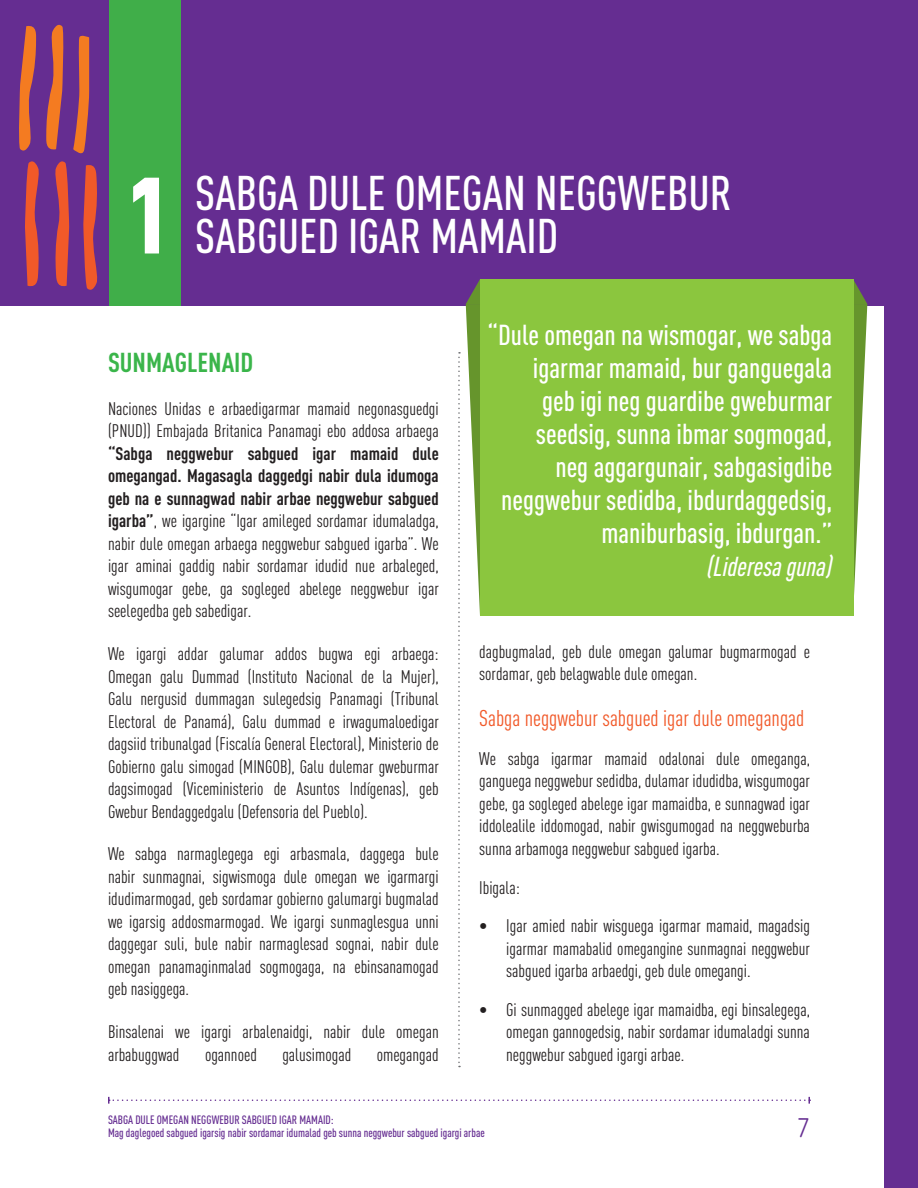
<style>
.page{position:relative;width:918px;height:1188px;background:#fff}
.page>*{position:absolute;margin:0;border:0;box-sizing:border-box;transform-origin:0 0}
.t1{font:500 condensed 48px/43.5px "DIN Pro";color:#fff}
.t2{font:500 condensed 28.5px/33px "DIN Pro";color:#fff;text-align:right}
.t3{font:italic 500 condensed 27px "DIN Pro";color:#fff}
.t4{font:700 condensed 27px "DIN Pro";color:#3ab54a}
.t5{font:300 27px "Folks";color:#652d91;scale:.9 1}
.t6{font:condensed 22.5px "DIN Pro";color:#f15929}
.t7{font:condensed 18px/22.5px "DIN Pro";color:#231f20;text-align:justify}
.t8{font:500 condensed 12px/13.5px "DIN Pro";color:#652d91}
.s1{font-weight:900;font-size:106.5px}
.s2{font-weight:700}
</style>
<div class="page">
<div style="left:884px;top:0;width:34px;height:1188px;background:#652d91"></div>
<svg style="left:108px;top:1097px;width:702px;height:7px"></svg>
<div style="left:0;top:0;width:918px;height:306px;background:#652d91"></div>
<div style="left:109px;top:0;width:72px;height:306px;background:#40ae49"></div>
<svg style="left:19px;top:24px;width:79px;height:266px"></svg>
<svg style="left:458px;top:352px;width:2px;height:715px"></svg>
<svg style="left:466px;top:279px;width:14px;height:336px"></svg>
<svg style="left:853px;top:279px;width:14px;height:337px"></svg>
<div style="left:480px;top:279px;width:373px;height:337px;background:#8bc63e"></div>
<h1 class="t1" style="left:125px;top:167px;width:608px;text-indent:70px">SABGA DULE OMEGAN NEGGWEBUR<br><span class="s1">1</span> SABGUED IGAR MAMAID</h1>
<h3 class="t4" style="left:108px;top:342px;width:147px">SUNMAGLENAID</h3>
<p class="t7" style="left:108px;top:396px;width:332px">Naciones Unidas e arbaedigarmar mamaid negonasguedgi (PNUD)) Embajada Britanica Panamagi ebo addosa arbaega</p>
<p class="t7" style="left:108px;top:441px;width:332px"><span class="s2">“Sabga neggwebur sabgued igar mamaid dule omegangad. Magasagla daggedgi nabir dula idumoga geb na e sunnagwad nabir arbae neggwebur sabgued igarba”</span>, we igargine “Igar amileged sordamar idumaladga, nabir dule omegan arbaega neggwebur sabgued igarba”. We igar aminai gaddig nabir sordamar idudid nue arbaleged, wisgumogar gebe, ga sogleged abelege neggwebur igar seelegedba geb sabedigar.</p>
<p class="t7" style="left:108px;top:641px;width:332px">We igargi addar galumar addos bugwa egi arbaega:<br>Omegan galu Dummad (Instituto Nacional de la Mujer), Galu nergusid dummagan sulegedsig Panamagi (Tribunal Electoral de Panamá), Galu dummad e irwagumaloedigar dagsiid tribunalgad (Fiscalía General Electoral), Ministerio de Gobierno galu simogad (MINGOB), Galu dulemar gweburmar dagsimogad (Viceministerio de Asuntos Indígenas), geb Gwebur Bendaggedgalu (Defensoria del Pueblo).</p>
<p class="t7" style="left:108px;top:841px;width:332px">We sabga narmaglegega egi arbasmala, daggega bule nabir sunmagnai, sigwismoga dule omegan we igarmargi idudimarmogad, geb sordamar gobierno galumargi bugmalad we igarsig addosmarmogad. We igargi sunmaglesgua unni daggegar suli, bule nabir narmaglesad sognai, nabir dule omegan panamaginmalad sogmogaga, na ebinsanamogad geb nasiggega.</p>
<p class="t7" style="left:108px;top:1019px;width:332px">Binsalenai we igargi arbalenaidgi, nabir dule omegan arbabuggwad</p>
<p class="t7" style="left:205px;top:1042px;width:53px">ogannoed</p>
<p class="t7" style="left:282px;top:1042px;width:70px">galusimogad</p>
<p class="t7" style="left:377px;top:1042px;width:63px">omegangad</p>
<h2 class="t2" style="left:487px;top:316px;width:346px">“Dule omegan na wismogar, we sabga igarmar mamaid, bur ganguegala<br>geb igi neg guardibe gweburmar seedsig, sunna ibmar sogmogad,<br>neg aggargunair, sabgasigdibe neggwebur sedidba, ibdurdaggedsig, maniburbasig, ibdurgan.”</h2>
<h3 class="t3" style="left:707px;top:546px;width:126px">(Lideresa guna)</h3>
<p class="t7" style="left:479px;top:639px;width:332px">dagbugmalad, geb dule omegan galumar bugmarmogad e sordamar, geb belagwable dule omegan.</p>
<p class="t6" style="left:479px;top:702px;width:327px">Sabga neggwebur sabgued igar dule omegangad</p>
<p class="t7" style="left:479px;top:746px;width:332px">We sabga igarmar mamaid odalonai dule omeganga, ganguega neggwebur sedidba, dulamar idudidba, wisgumogar gebe, ga sogleged abelege igar mamaidba, e sunnagwad igar iddolealile iddomogad, nabir gwisgumogad na neggweburba sunna arbamoga neggwebur sabgued igarba.</p>
<p class="t7" style="left:479px;top:875px;width:42px">Ibigala:</p>
<p class="t7" style="left:506px;top:913px;width:305px;text-indent:-27px">• Igar amied nabir wisguega igarmar mamaid, magadsig igarmar mamabalid omegangine sunmagnai neggwebur sabgued igarba arbaedgi, geb dule omegangi.</p>
<p class="t7" style="left:506px;top:997px;width:305px;text-indent:-27px">• Gi sunmagged abelege igar mamaidba, egi binsalegega, omegan gannogedsig, nabir sordamar idumaladgi sunna neggwebur sabgued igargi arbae.</p>
<p class="t8" style="left:108px;top:1112px;width:378px">SABGA DULE OMEGAN NEGGWEBUR SABGUED IGAR MAMAID:<br>Mag daglegoed sabgued igarsig nabir sordamar idumalad geb sunna neggwebur sabgued igargi arbae</p>
<h3 class="t5" style="left:797px;top:1113px;width:16px">7</h3>
</div>
